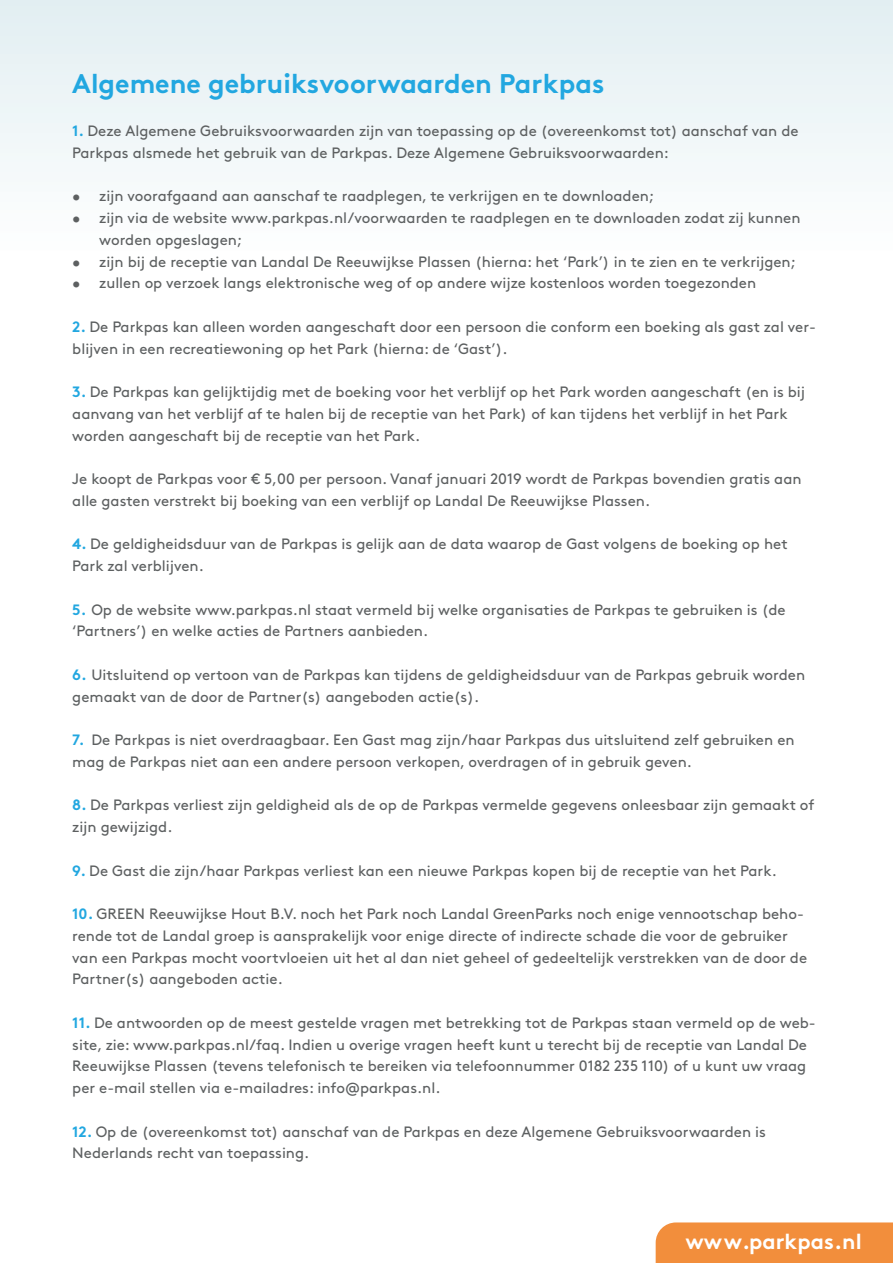
<style>
.page{position:relative;width:893px;height:1263px;background:#fff}
.page>*{position:absolute;margin:0;border:0;box-sizing:border-box;transform-origin:0 0}
.t1{font:700 27px "Brown Std";color:#22a7e0}
.t2{font:700 21.6px "Brown Std";color:#fff}
.t3{font:15px/21.8px "Brown Std";color:#5d6061}
.s1{font-weight:700;color:#22a7e0}
</style>
<div class="page">
<div style="left:656px;top:1222px;width:237px;height:41px;background:#f28e3c"></div>
<h1 class="t1" style="left:72px;top:67px;width:534px">Algemene gebruiksvoorwaarden Parkpas</h1>
<p class="t3" style="left:72px;top:120px;width:728px"><span class="s1">1.</span> Deze Algemene Gebruiksvoorwaarden zijn van toepassing op de (overeenkomst tot) aanschaf van de<br>Parkpas alsmede het gebruik van de Parkpas. Deze Algemene Gebruiksvoorwaarden:</p>
<p class="t3" style="left:72px;top:185px;width:583px">• zijn voorafgaand aan aanschaf te raadplegen, te verkrijgen en te downloaden;</p>
<p class="t3" style="left:99px;top:207px;width:703px;text-indent:-27px">• zijn via de website www.parkpas.nl/voorwaarden te raadplegen en te downloaden zodat zij kunnen worden opgeslagen;</p>
<p class="t3" style="left:72px;top:251px;width:725px">• zijn bij de receptie van Landal De Reeuwijkse Plassen (hierna: het ‘Park’) in te zien en te verkrijgen;</p>
<p class="t3" style="left:72px;top:272px;width:685px">• zullen op verzoek langs elektronische weg of op andere wijze kostenloos worden toegezonden</p>
<p class="t3" style="left:72px;top:316px;width:745px"><span class="s1">2.</span> De Parkpas kan alleen worden aangeschaft door een persoon die conform een boeking als gast zal ver&shy;blijven in een recreatiewoning op het Park (hierna: de ‘Gast’).</p>
<p class="t3" style="left:72px;top:381px;width:734px"><span class="s1">3.</span> De Parkpas kan gelijktijdig met de boeking voor het verblijf op het Park worden aangeschaft (en is bij aanvang van het verblijf af te halen bij de receptie van het Park) of kan tijdens het verblijf in het Park worden aangeschaft bij de receptie van het Park.</p>
<p class="t3" style="left:72px;top:468px;width:731px">Je koopt de Parkpas voor € 5,00 per persoon. Vanaf januari 2019 wordt de Parkpas bovendien gratis aan alle gasten verstrekt bij boeking van een verblijf op Landal De Reeuwijkse Plassen.</p>
<p class="t3" style="left:72px;top:533px;width:717px"><span class="s1">4.</span> De geldigheidsduur van de Parkpas is gelijk aan de data waarop de Gast volgens de boeking op het<br>Park zal verblijven.</p>
<p class="t3" style="left:72px;top:599px;width:715px"><span class="s1">5.</span> Op de website www.parkpas.nl staat vermeld bij welke organisaties de Parkpas te gebruiken is (de ‘Partners’) en welke acties de Partners aanbieden.</p>
<p class="t3" style="left:72px;top:664px;width:734px"><span class="s1">6.</span> Uitsluitend op vertoon van de Parkpas kan tijdens de geldigheidsduur van de Parkpas gebruik worden gemaakt van de door de Partner(s) aangeboden actie(s).</p>
<p class="t3" style="left:72px;top:729px;width:724px"><span class="s1">7.</span> De Parkpas is niet overdraagbaar. Een Gast mag zijn/haar Parkpas dus uitsluitend zelf gebruiken en mag de Parkpas niet aan een andere persoon verkopen, overdragen of in gebruik geven.</p>
<p class="t3" style="left:72px;top:794px;width:744px"><span class="s1">8.</span> De Parkpas verliest zijn geldigheid als de op de Parkpas vermelde gegevens onleesbaar zijn gemaakt of zijn gewijzigd.</p>
<p class="t3" style="left:72px;top:860px;width:706px"><span class="s1">9.</span> De Gast die zijn/haar Parkpas verliest kan een nieuwe Parkpas kopen bij de receptie van het Park.</p>
<p class="t3" style="left:72px;top:903px;width:736px"><span class="s1">10.</span> GREEN Reeuwijkse Hout B.V. noch het Park noch Landal GreenParks noch enige vennootschap beho&shy;rende tot de Landal groep is aansprakelijk voor enige directe of indirecte schade die voor de gebruiker van een Parkpas mocht voortvloeien uit het al dan niet geheel of gedeeltelijk verstrekken van de door de Partner(s) aangeboden actie.</p>
<p class="t3" style="left:72px;top:1012px;width:745px"><span class="s1">11.</span> De antwoorden op de meest gestelde vragen met betrekking tot de Parkpas staan vermeld op de web&shy;site, zie: www.parkpas.nl/faq. Indien u overige vragen heeft kunt u terecht bij de receptie van Landal De Reeuwijkse Plassen (tevens telefonisch te bereiken via telefoonnummer 0182 235 110) of u kunt uw vraag per e-mail stellen via e-mailadres: info@parkpas.nl.</p>
<p class="t3" style="left:72px;top:1121px;width:695px"><span class="s1">12.</span> Op de (overeenkomst tot) aanschaf van de Parkpas en deze Algemene Gebruiksvoorwaarden is<br>Nederlands recht van toepassing.</p>
<h2 class="t2" style="left:685px;top:1228px;width:178px">www.parkpas.nl</h2>
</div>
